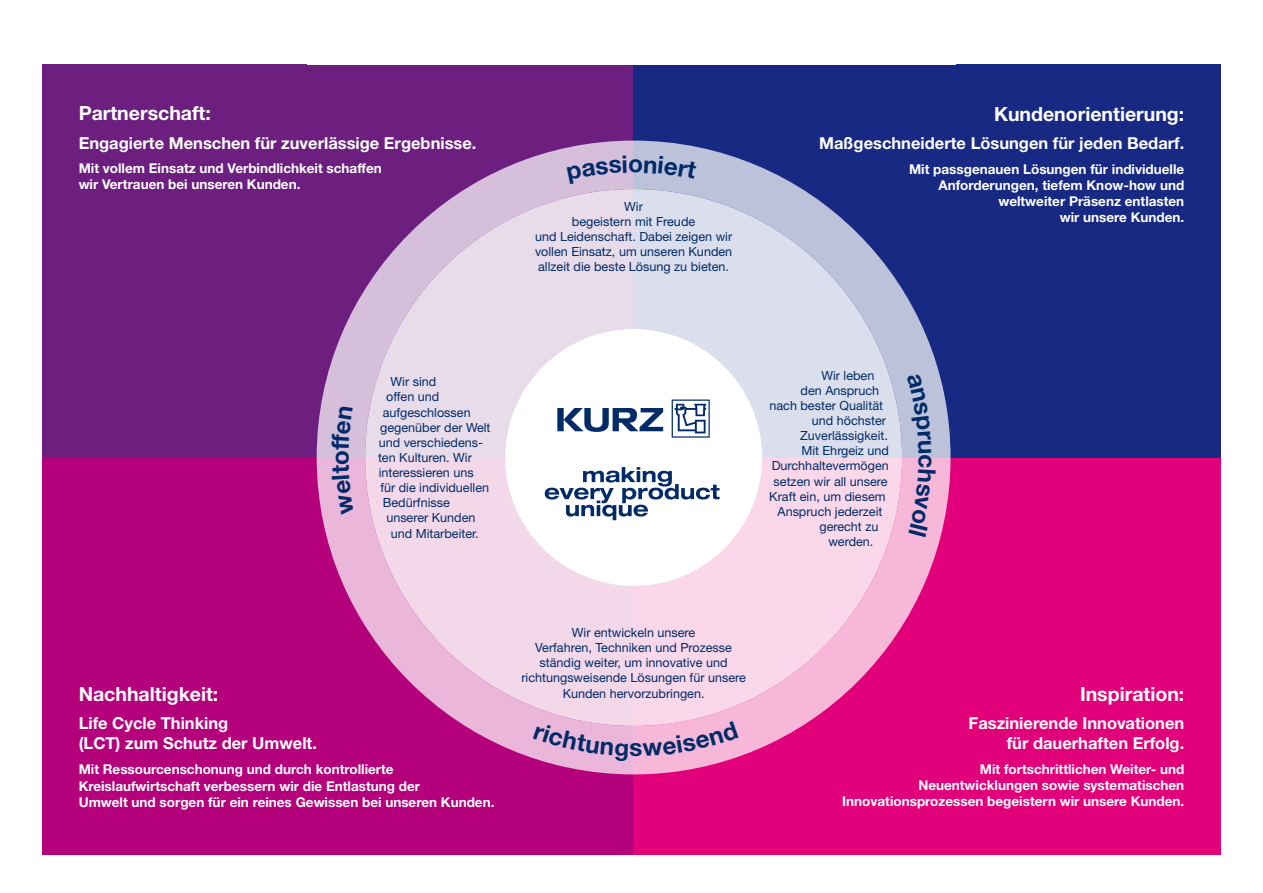
<style>
.page{position:relative;width:1263px;height:893px;background:#fff}
.page>*{position:absolute;margin:0;border:0;box-sizing:border-box;transform-origin:0 0}
.t1{font:700 19.5px "Helvetica Neue LT Std";color:#fff}
.t2{font:700 16.5px/19.8px "Helvetica Neue LT Std";color:#fff;text-align:right}
.t3{font:700 13.5px/16.2px "Helvetica Neue LT Std";color:#fff;text-align:right}
.t4{font:12.6px/15.1px "Helvetica Neue LT Std";color:#002b68;text-align:center}
</style>
<div class="page">
<div style="left:956px;top:458px;width:264px;height:397px;background:#e2007a"></div>
<div style="left:956px;top:65px;width:264px;height:393px;background:#172983"></div>
<div style="left:43px;top:458px;width:264px;height:397px;background:#b5007c"></div>
<div style="left:43px;top:65px;width:264px;height:393px;background:#6d1f80"></div>
<div style="left:111px;top:457px;width:523px;height:398px;background:#b5007c"></div>
<div style="left:634px;top:457px;width:523px;height:398px;background:#e2007a"></div>
<div style="left:111px;top:65px;width:523px;height:392px;background:#6d1f80"></div>
<div style="left:634px;top:65px;width:523px;height:392px;background:#172983"></div>
<svg style="left:317px;top:141px;width:633px;height:633px"></svg>
<div style="left:505px;top:329px;width:257px;height:257px;background:#fff;border-radius:50%"></div>
<svg style="left:672px;top:399px;width:38px;height:39px"></svg>
<svg style="left:557px;top:408px;width:106px;height:24px"></svg>
<svg style="left:545px;top:467px;width:175px;height:53px"></svg>
<svg style="left:907px;top:373px;width:29px;height:165px;background:#d8bcda"></svg>
<svg style="left:567px;top:155px;width:130px;height:29px;background:#c9c0db"></svg>
<svg style="left:533px;top:721px;width:206px;height:40px;background:#f0b7d9"></svg>
<svg style="left:331px;top:406px;width:23px;height:108px;background:#dfbada"></svg>
<h1 class="t1" style="left:79px;top:101px;width:134px">Partnerschaft:</h1>
<h2 class="t2" style="left:79px;top:132px;width:399px">Engagierte Menschen für zuverlässige Ergebnisse.</h2>
<p class="t3" style="left:79px;top:160px;width:305px;text-align:left">Mit vollem Einsatz und Verbindlichkeit schaffen wir Vertrauen bei unseren Kunden.</p>
<p class="t4" style="left:535px;top:199px;width:199px">Wir<br>begeistern mit Freude<br>und Leidenschaft. Dabei zeigen wir vollen Einsatz, um unseren Kunden allzeit die beste Lösung zu bieten.</p>
<h1 class="t1" style="left:994px;top:102px;width:192px">Kundenorientierung:</h1>
<h2 class="t2" style="left:819px;top:133px;width:367px">Maßgeschneiderte Lösungen für jeden Bedarf.</h2>
<p class="t3" style="left:909px;top:160px;width:277px">Mit passgenauen Lösungen für individuelle<br>Anforderungen, tiefem Know-how und weltweiter Präsenz entlasten<br>wir unsere Kunden.</p>
<p class="t4" style="left:391px;top:374px;width:47px">Wir sind</p>
<p class="t4" style="left:386px;top:389px;width:55px">offen und</p>
<p class="t4" style="left:383px;top:404px;width:89px">aufgeschlossen</p>
<p class="t4" style="left:380px;top:419px;width:112px">gegenüber der Welt</p>
<p class="t4" style="left:379px;top:435px;width:106px">und verschiedens-</p>
<p class="t4" style="left:378px;top:450px;width:95px">ten Kulturen. Wir</p>
<p class="t4" style="left:379px;top:465px;width:96px">interessieren uns</p>
<p class="t4" style="left:380px;top:480px;width:110px">für die individuellen</p>
<p class="t4" style="left:383px;top:495px;width:68px">Bedürfnisse</p>
<p class="t4" style="left:386px;top:510px;width:91px">unserer Kunden</p>
<p class="t4" style="left:391px;top:525px;width:89px">und Mitarbeiter.</p>
<p class="t4" style="left:821px;top:367px;width:54px">Wir leben</p>
<p class="t4" style="left:801px;top:383px;width:80px">den Anspruch</p>
<p class="t4" style="left:769px;top:398px;width:115px">nach bester Qualität</p>
<p class="t4" style="left:812px;top:413px;width:76px">und höchster</p>
<p class="t4" style="left:800px;top:428px;width:89px">Zuverlässigkeit.</p>
<p class="t4" style="left:801px;top:443px;width:89px">Mit Ehrgeiz und</p>
<p class="t4" style="left:772px;top:458px;width:119px">Durchhaltevermögen</p>
<p class="t4" style="left:773px;top:473px;width:116px">setzen wir all unsere</p>
<p class="t4" style="left:769px;top:488px;width:118px">Kraft ein, um diesem</p>
<p class="t4" style="left:777px;top:504px;width:106px">Anspruch jederzeit</p>
<p class="t4" style="left:819px;top:519px;width:61px">gerecht zu</p>
<p class="t4" style="left:828px;top:534px;width:47px">werden.</p>
<h1 class="t1" style="left:79px;top:682px;width:141px">Nachhaltigkeit:</h1>
<h2 class="t2" style="left:79px;top:713px;width:240px;text-align:left">Life Cycle Thinking<br>(LCT) zum Schutz der Umwelt.</h2>
<p class="t3" style="left:79px;top:761px;width:417px;text-align:left">Mit Ressourcenschonung und durch kontrollierte<br>Kreislaufwirtschaft verbessern wir die Entlastung der<br>Umwelt und sorgen für ein reines Gewissen bei unseren Kunden.</p>
<p class="t4" style="left:521px;top:625px;width:226px">Wir entwickeln unsere<br>Verfahren, Techniken und Prozesse ständig weiter, um innovative und richtungsweisende Lösungen für unsere<br>Kunden hervorzubringen.</p>
<h1 class="t1" style="left:1080px;top:682px;width:106px">Inspiration:</h1>
<h2 class="t2" style="left:968px;top:713px;width:217px">Faszinierende Innovationen für dauerhaften Erfolg.</h2>
<p class="t3" style="left:842px;top:761px;width:344px">Mit fortschrittlichen Weiter- und<br>Neuentwicklungen sowie systematischen<br>Innovationsprozessen begeistern wir unsere Kunden.</p>
</div>
